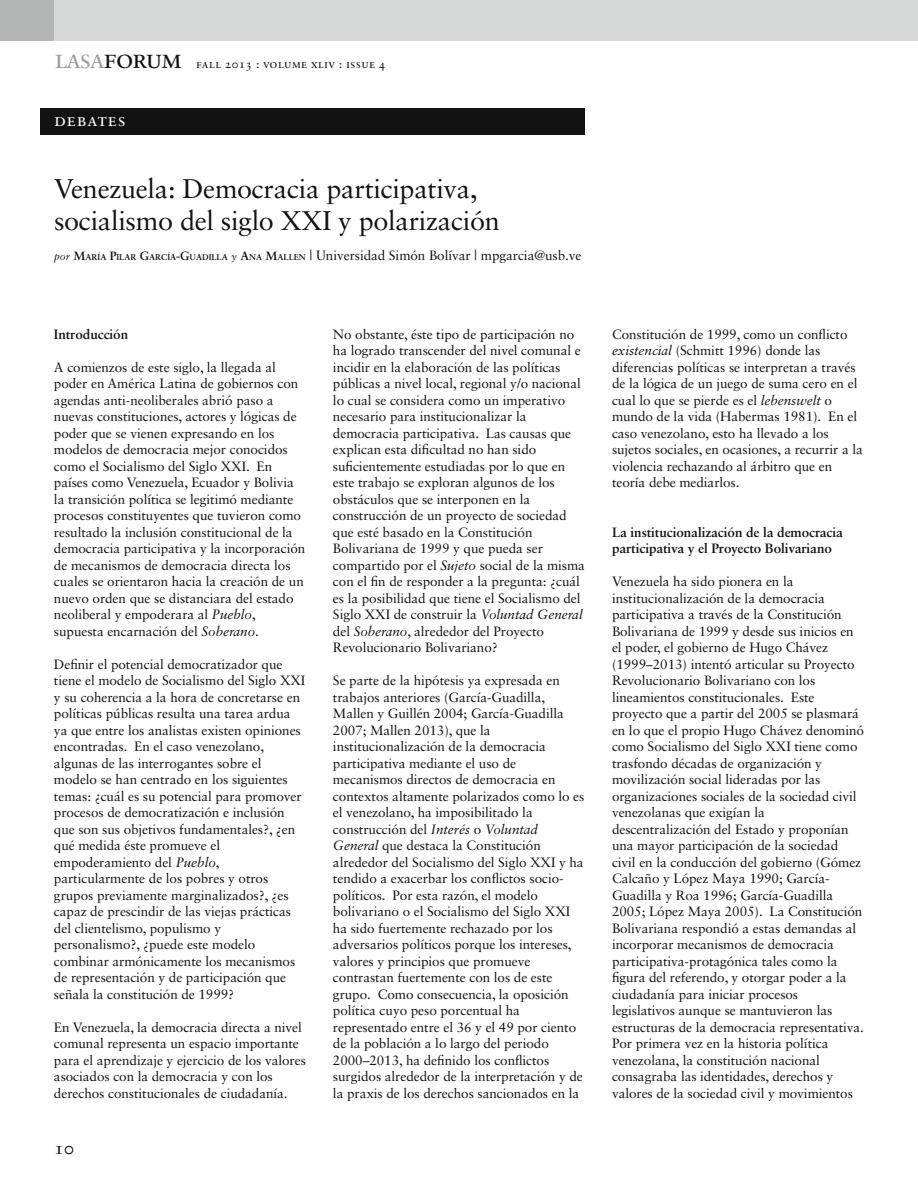
<style>
.page{position:relative;width:918px;height:1188px;background:#fff}
.page>*{position:absolute;margin:0;border:0;box-sizing:border-box;transform-origin:0 0}
.t1{font:27px/31.5px "Sabon LT Std";letter-spacing:-.01em;color:#121212}
.t2{font:27px "Sabon Roman SC";letter-spacing:-.045em;color:#121212}
.t3{font:18px "Sabon Roman SC";letter-spacing:.05em;color:#fff}
.t4{font:18px "Sabon Roman Os F";color:#121212}
.t5{font:13.5px/16.5px "Sabon LT Std";letter-spacing:-.005em;color:#121212}
.t6{font:700 13.5px/16.5px "Sabon LT Std";letter-spacing:-.005em;color:#121212}
.t7{font:12px "Sabon Roman SC";letter-spacing:.02em;color:#121212}
.s1{color:#9d9f9e}
.s2{font-family:"Sabon";font-style:italic;font-size:10.5px}
.s3{font-family:"Sabon";font-weight:700;font-size:12px}
.s4{font-family:"Sabon";font-weight:700;font-size:8.4px}
.s5{font-style:italic}
</style>
<div class="page">
<div style="left:40px;top:108px;width:545px;height:27px;background:#121212"></div>
<div style="left:0;top:0;width:54px;height:40px;background:#b3b5b4"></div>
<div style="left:54px;top:0;width:864px;height:40px;background:#d5d8d7"></div>
<h1 class="t2" style="left:54px;top:42px;width:130px"><span class="s1">lasa</span>forum</h1>
<p class="t7" style="left:196px;top:56px;width:191px">fall 2013 : volume xliv : issue 4</p>
<h2 class="t3" style="left:54px;top:109px;width:73px">debates</h2>
<h1 class="t1" style="left:54px;top:173px;width:447px">Venezuela: Democracia participativa, socialismo del siglo XXI y polarización</h1>
<p class="t5" style="left:54px;top:246px;width:529px"><span class="s2">por</span> <span class="s3">M</span><span class="s4">ARÍA</span> <span class="s3">P</span><span class="s4">ILAR</span> <span class="s3">G</span><span class="s4">ARCÍA</span><span class="s3">-G</span><span class="s4">UADILLA</span> <span class="s2">y</span> <span class="s3">A</span><span class="s4">NA</span> <span class="s3">M</span><span class="s4">ALLEN</span> | Universidad Simón Bolívar | mpgarcia@usb.ve</p>
<p class="t6" style="left:54px;top:325px;width:76px">Introducción</p>
<p class="t5" style="left:54px;top:359px;width:253px">A comienzos de este siglo, la llegada al poder en América Latina de gobiernos con agendas anti-neoliberales abrió paso a nuevas constituciones, actores y lógicas de poder que se vienen expresando en los modelos de democracia mejor conocidos como el Socialismo del Siglo XXI. En países como Venezuela, Ecuador y Bolivia la transición política se legitimó mediante procesos constituyentes que tuvieron como resultado la inclusión constitucional de la democracia participativa y la incorporación de mecanismos de democracia directa los cuales se orientaron hacia la creación de un nuevo orden que se distanciara del estado neoliberal y empoderara al <span class="s5">Pueblo</span>, supuesta encarnación del <span class="s5">Soberano</span>.</p>
<p class="t5" style="left:54px;top:656px;width:253px">Definir el potencial democratizador que tiene el modelo de Socialismo del Siglo XXI y su coherencia a la hora de concretarse en políticas públicas resulta una tarea ardua ya que entre los analistas existen opiniones encontradas. En el caso venezolano, algunas de las interrogantes sobre el modelo se han centrado en los siguientes temas: ¿cuál es su potencial para promover procesos de democratización e inclusión que son sus objetivos fundamentales?, ¿en qué medida éste promueve el empoderamiento del <span class="s5">Pueblo</span>, particularmente de los pobres y otros grupos previamente marginalizados?, ¿es capaz de prescindir de las viejas prácticas del clientelismo, populismo y personalismo?, ¿puede este modelo combinar armónicamente los mecanismos de representación y de participación que señala la constitución de 1999?</p>
<p class="t5" style="left:54px;top:1019px;width:254px">En Venezuela, la democracia directa a nivel comunal representa un espacio importante para el aprendizaje y ejercicio de los valores asociados con la democracia y con los derechos constitucionales de ciudadanía.</p>
<h2 class="t4" style="left:54px;top:1137px;width:22px">10</h2>
<p class="t5" style="left:333px;top:326px;width:253px">No obstante, éste tipo de participación no ha logrado transcender del nivel comunal e incidir en la elaboración de las políticas públicas a nivel local, regional y/o nacional lo cual se considera como un imperativo necesario para institucionalizar la democracia participativa. Las causas que explican esta dificultad no han sido suficientemente estudiadas por lo que en este trabajo se exploran algunos de los obstáculos que se interponen en la construcción de un proyecto de sociedad que esté basado en la Constitución Bolivariana de 1999 y que pueda ser compartido por el <span class="s5">Sujeto</span> social de la misma con el fin de responder a la pregunta: ¿cuál es la posibilidad que tiene el Socialismo del Siglo XXI de construir la <span class="s5">Voluntad General </span>del <span class="s5">Soberano</span>, alrededor del Proyecto Revolucionario Bolivariano?</p>
<p class="t5" style="left:333px;top:672px;width:253px">Se parte de la hipótesis ya expresada en trabajos anteriores (García-Guadilla, Mallen y Guillén 2004; García-Guadilla 2007; Mallen 2013), que la institucionalización de la democracia participativa mediante el uso de mecanismos directos de democracia en contextos altamente polarizados como lo es el venezolano, ha imposibilitado la construcción del <span class="s5">Interés</span> o <span class="s5">Voluntad General</span> que destaca la Constitución alrededor del Socialismo del Siglo XXI y ha tendido a exacerbar los conflictos socio&shy;políticos. Por esta razón, el modelo bolivariano o el Socialismo del Siglo XXI ha sido fuertemente rechazado por los adversarios políticos porque los intereses, valores y principios que promueve contrastan fuertemente con los de este grupo. Como consecuencia, la oposición política cuyo peso porcentual ha representado entre el 36 y el 49 por ciento de la población a lo largo del periodo 2000–2013, ha definido los conflictos surgidos alrededor de la interpretación y de la praxis de los derechos sancionados en la</p>
<p class="t5" style="left:612px;top:326px;width:252px">Constitución de 1999, como un conflicto <span class="s5">existencial</span> (Schmitt 1996) donde las diferencias políticas se interpretan a través de la lógica de un juego de suma cero en el cual lo que se pierde es el <span class="s5">lebenswelt</span> o mundo de la vida (Habermas 1981). En el caso venezolano, esto ha llevado a los sujetos sociales, en ocasiones, a recurrir a la violencia rechazando al árbitro que en teoría debe mediarlos.</p>
<p class="t6" style="left:612px;top:524px;width:232px">La institucionalización de la democracia participativa y el Proyecto Bolivariano</p>
<p class="t5" style="left:612px;top:573px;width:254px">Venezuela ha sido pionera en la institucionalización de la democracia participativa a través de la Constitución Bolivariana de 1999 y desde sus inicios en el poder, el gobierno de Hugo Chávez (1999–2013) intentó articular su Proyecto Revolucionario Bolivariano con los lineamientos constitucionales. Este proyecto que a partir del 2005 se plasmará en lo que el propio Hugo Chávez denominó como Socialismo del Siglo XXI tiene como trasfondo décadas de organización y movilización social lideradas por las organizaciones sociales de la sociedad civil venezolanas que exigían la descentralización del Estado y proponían una mayor participación de la sociedad civil en la conducción del gobierno (Gómez Calcaño y López Maya 1990; García-Guadilla y Roa 1996; García-Guadilla 2005; López Maya 2005). La Constitución Bolivariana respondió a estas demandas al incorporar mecanismos de democracia participativa-protagónica tales como la figura del referendo, y otorgar poder a la ciudadanía para iniciar procesos legislativos aunque se mantuvieron las estructuras de la democracia representativa.<br>Por primera vez en la historia política venezolana, la constitución nacional consagraba las identidades, derechos y valores de la sociedad civil y movimientos</p>
</div>
